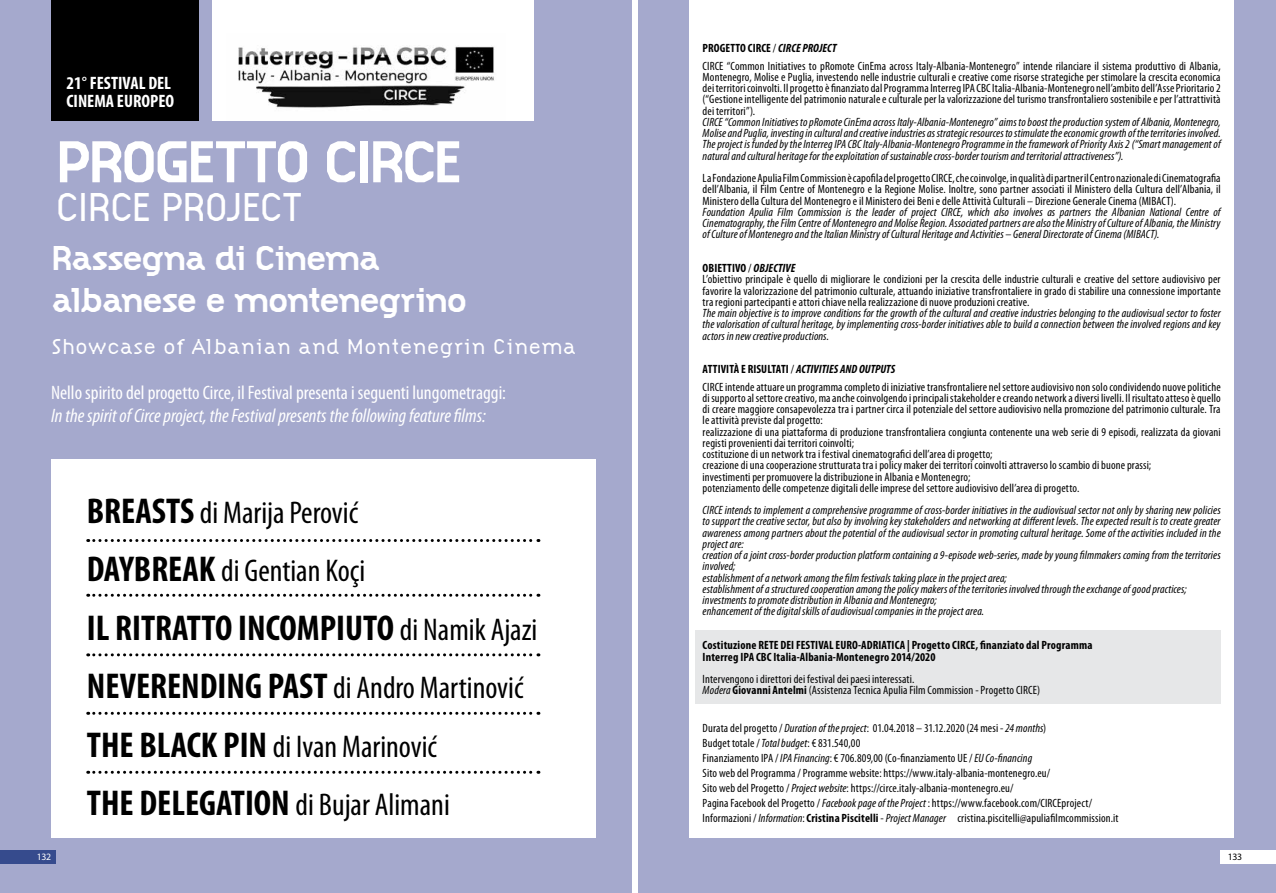
<style>
.page{position:relative;width:1276px;height:893px;background:#fff}
.page>*{position:absolute;margin:0;border:0;box-sizing:border-box;transform-origin:0 0}
.t1{font:700 61.5px "Citizen";letter-spacing:-.06em;color:#fff}
.t2{font:300 42px "Citizen";letter-spacing:-.055em;color:#fff}
.t3{font:700 36px/42px "Citizen";letter-spacing:-.055em;color:#fff}
.t4{font:700 condensed 36px "Myriad Pro";color:#000}
.t5{font:condensed 31.5px/58.5px "Myriad Pro";color:#000}
.t6{font:300 22.5px "Citizen";color:#fff}
.t7{font:condensed 19.5px "Myriad Pro";color:#fff}
.t8{font:italic condensed 19.5px "Myriad Pro";color:#fff}
.t9{font:700 condensed 18px/18px "Myriad Pro";color:#fff}
.t10{font:condensed 12px/11.2px "Myriad Pro";letter-spacing:.01em;color:#000}
.t11{font:italic condensed 12px/11.2px "Myriad Pro";letter-spacing:.01em;color:#000;text-align:justify}
.t12{font:700 condensed 12px/11.2px "Myriad Pro";letter-spacing:.015em;color:#000}
.t13{font:9.75px "Myriad Pro";color:#fff}
.t14{font:9.75px "Myriad Pro";color:#000}
.s1{font-weight:700;font-size:36px}
.s2{font-weight:400;font-size:31.5px}
.s3{font-weight:700}
.s4{font-weight:700;font-style:italic}
.s5{font-style:italic}
</style>
<div class="page">
<div style="left:639px;top:0;width:637px;height:893px;background:#a5a9cd"></div>
<div style="left:689px;top:0;width:544px;height:838px;background:#fff"></div>
<div style="left:695px;top:631px;width:525px;height:73px;background:#e6e7e8"></div>
<div style="left:0;top:0;width:631px;height:893px;background:#a5a9cd"></div>
<div style="left:51px;top:459px;width:544px;height:379px;background:#fff"></div>
<svg style="left:88px;top:539px;width:451px;height:3px"></svg>
<svg style="left:88px;top:594px;width:451px;height:3px"></svg>
<svg style="left:88px;top:653px;width:451px;height:3px"></svg>
<svg style="left:88px;top:712px;width:451px;height:3px"></svg>
<svg style="left:88px;top:771px;width:451px;height:3px"></svg>
<div style="left:51px;top:0;width:148px;height:120px;background:#000"></div>
<div style="left:213px;top:0;width:321px;height:120px;background:#fff"></div>
<div style="left:1220px;top:850px;width:56px;height:13px;background:#fff"></div>
<div style="left:0;top:850px;width:55px;height:13px;background:#364b8d"></div>
<img style="left:238px;top:46px;width:256px;height:62px">
<h3 class="t9" style="left:66px;top:74px;width:109px">21° FESTIVAL DEL<br>CINEMA EUROPEO</h3>
<h1 class="t1" style="left:55px;top:125px;width:410px">PROGETTO CIRCE</h1>
<h2 class="t2" style="left:55px;top:183px;width:249px">CIRCE PROJECT</h2>
<h3 class="t3" style="left:51px;top:237px;width:418px">Rassegna di Cinema albanese e montenegrino</h3>
<h3 class="t6" style="left:51px;top:334px;width:527px">Showcase of Albanian and Montenegrin Cinema</h3>
<h3 class="t7" style="left:51px;top:381px;width:456px">Nello spirito del progetto Circe, il Festival presenta i seguenti lungometraggi:</h3>
<h3 class="t8" style="left:51px;top:404px;width:436px">In the spirit of Circe project, the Festival presents the following feature films:</h3>
<h3 class="t5" style="left:87px;top:482px;width:280px"><span class="s1">BREASTS</span> di Marija Perović<br><span class="s1">DAYBREAK</span> di Gentian Koçi</h3>
<h3 class="t4" style="left:87px;top:605px;width:452px">IL RITRATTO INCOMPIUTO <span class="s2">di Namik Ajazi</span></h3>
<h3 class="t5" style="left:87px;top:658px;width:438px"><span class="s1">NEVERENDING PAST</span> di Andro Martinović<br><span class="s1">THE BLACK PIN</span> di Ivan Marinović<br><span class="s1">THE DELEGATION</span> di Bujar Alimani</h3>
<p class="t10" style="left:702px;top:40px;width:519px;line-height:17.2px"><span class="s3">PROGETTO CIRCE</span> /<span class="s4">CIRCE PROJECT<br></span>CIRCE “Common Initiatives to pRomote CinEma across Italy-Albania-Montenegro” intende rilanciare il sistema produttivo di Albania,</p>
<p class="t10" style="left:702px;top:71px;width:519px;text-align:justify">Montenegro, Molise e Puglia, investendo nelle industrie culturali e creative come risorse strategiche per stimolare la crescita economica dei territori coinvolti. Il progetto è finanziato dal Programma Interreg IPA CBC Italia-Albania-Montenegro nell’ambito dell’Asse Prioritario 2 (“Gestione intelligente del patrimonio naturale e culturale per la valorizzazione del turismo transfrontaliero sostenibile e per l’attrattività dei territori”).</p>
<p class="t11" style="left:702px;top:116px;width:519px">CIRCE “Common Initiatives to pRomote CinEma across Italy-Albania-Montenegro” aims to boost the production system of Albania, Montenegro, Molise and Puglia, investing in cultural and creative industries as strategic resources to stimulate the economic growth of the territories involved.<br>The project is funded by the Interreg IPA CBC Italy-Albania-Montenegro Programme in the framework of Priority Axis 2 (“Smart management of natural and cultural heritage for the exploitation of sustainable cross-border tourism and territorial attractiveness”).</p>
<p class="t10" style="left:702px;top:172px;width:519px;text-align:justify">La Fondazione Apulia Film Commission è capofila del progetto CIRCE, che coinvolge, in qualità di partner il Centro nazionale di Cinematografia dell’Albania, il Film Centre of Montenegro e la Regione Molise. Inoltre, sono partner associati il Ministero della Cultura dell’Albania, il Ministero della Cultura del Montenegro e il Ministero dei Beni e delle Attività Culturali – Direzione Generale Cinema (MIBACT).</p>
<p class="t11" style="left:702px;top:206px;width:519px">Foundation Apulia Film Commission is the leader of project CIRCE, which also involves as partners the Albanian National Centre of Cinematography, the Film Centre of Montenegro and Molise Region. Associated partners are also the Ministry of Culture of Albania, the Ministry of Culture of Montenegro and the Italian Ministry of Cultural Heritage and Activities – General Directorate of Cinema (MIBACT).</p>
<p class="t10" style="left:702px;top:262px;width:519px"><span class="s3">OBIETTIVO</span> / <span class="s4">OBJECTIVE<br></span>L’obiettivo principale è quello di migliorare le condizioni per la crescita delle industrie culturali e creative del settore audiovisivo per favorire la valorizzazione del patrimonio culturale, attuando iniziative transfrontaliere in grado di stabilire una connessione importante tra regioni partecipanti e attori chiave nella realizzazione di nuove produzioni creative.</p>
<p class="t11" style="left:702px;top:307px;width:519px">The main objective is to improve conditions for the growth of the cultural and creative industries belonging to the audiovisual sector to foster the valorisation of cultural heritage, by implementing cross-border initiatives able to build a connection between the involved regions and key actors in new creative productions.</p>
<p class="t10" style="left:702px;top:361px;width:519px;line-height:17.2px"><span class="s3">ATTIVITÀ E RISULTATI</span> / <span class="s4">ACTIVITIES AND OUTPUTS<br></span>CIRCE intende attuare un programma completo di iniziative transfrontaliere nel settore audiovisivo non solo condividendo nuove politiche</p>
<p class="t10" style="left:702px;top:392px;width:519px">di supporto al settore creativo, ma anche coinvolgendo i principali stakeholder e creando network a diversi livelli. Il risultato atteso è quello di creare maggiore consapevolezza tra i partner circa il potenziale del settore audiovisivo nella promozione del patrimonio culturale. Tra le attività previste dal progetto:<br>realizzazione di una piattaforma di produzione transfrontaliera congiunta contenente una web serie di 9 episodi, realizzata da giovani registi provenienti dai territori coinvolti;<br>costituzione di un network tra i festival cinematografici dell’area di progetto;<br>creazione di una cooperazione strutturata tra i policy maker dei territori coinvolti attraverso lo scambio di buone prassi;<br>investimenti per promuovere la distribuzione in Albania e Montenegro;<br>potenziamento delle competenze digitali delle imprese del settore audiovisivo dell’area di progetto.</p>
<p class="t11" style="left:702px;top:504px;width:519px;text-align:left">CIRCE intends to implement a comprehensive programme of cross-border initiatives in the audiovisual sector not only by sharing new policies to support the creative sector, but also by involving key stakeholders and networking at different levels. The expected result is to create greater awareness among partners about the potential of the audiovisual sector in promoting cultural heritage. Some of the activities included in the project are:<br>creation of a joint cross-border production platform containing a 9-episode web-series, made by young filmmakers coming from the territories involved;<br>establishment of a network among the film festivals taking place in the project area;<br>establishment of a structured cooperation among the policy makers of the territories involved through the exchange of good practices; investments to promote distribution in Albania and Montenegro;<br>enhancement of the digital skills of audiovisual companies in the project area.</p>
<p class="t12" style="left:702px;top:639px;width:391px">Costituzione RETE DEI FESTIVAL EURO-ADRIATICA | Progetto CIRCE, finanziato dal Programma<br>Interreg IPA CBC Italia-Albania-Montenegro 2014/2020</p>
<p class="t10" style="left:702px;top:673px;width:339px">Intervengono i direttori dei festival dei paesi interessati.<br><span class="s5">Modera</span> <span class="s3">Giovanni Antelmi</span> (Assistenza Tecnica Apulia Film Commission - Progetto CIRCE)</p>
<p class="t10" style="left:702px;top:720px;width:417px;line-height:15px">Durata del progetto / <span class="s5">Duration of the project</span>: 01.04.2018 – 31.12.2020 (24 mesi - <span class="s5">24 months</span>)<br>Budget totale / <span class="s5">Total budget</span>: € 831.540,00<br>Finanziamento IPA / <span class="s5">IPA Financing</span>: € 706.809,00 (Co-finanziamento UE / <span class="s5">EU Co-financing<br></span>Sito web del Programma / Programme website: https://www.italy-albania-montenegro.eu/<br>Sito web del Progetto / <span class="s5">Project website</span>: https://circe.italy-albania-montenegro.eu/<br>Pagina Facebook del Progetto / <span class="s5">Facebookpage of the Project</span> : https://www.facebook.com/CIRCEproject/ Informazioni / <span class="s5">Information</span>: <span class="s3">Cristina Piscitelli</span> - <span class="s5">Project Manager</span> cristina.piscitelli@apuliafilmcommission.it</p>
<p class="t13" style="left:37px;top:850px;width:16px">132</p>
<p class="t14" style="left:1227px;top:850px;width:16px">133</p>
</div>
